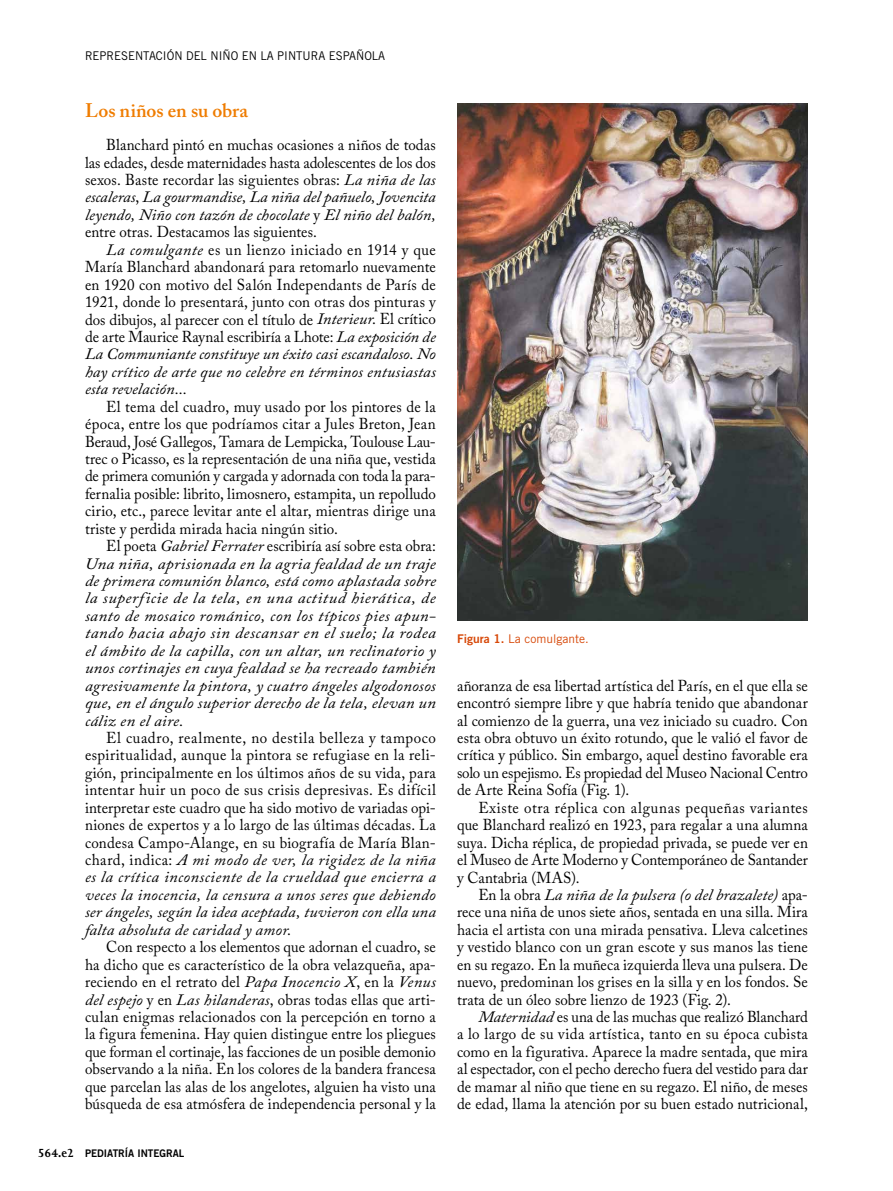
<style>
.page{position:relative;width:893px;height:1191px;background:#fff}
.page>*{position:absolute;margin:0;border:0;box-sizing:border-box;transform-origin:0 0}
.t1{font:600 19.5px "Adobe Caslon Pro";color:#ef7c00}
.t2{font:15.75px/17.4px "Adobe Caslon Pro";letter-spacing:.005em;color:#000;text-align:justify;scale:.95 1}
.t3{font:italic 15.75px/17.4px "Adobe Caslon Pro";letter-spacing:.01em;color:#000;text-align:justify;scale:1.05 1}
.t4{font:12px "Trade Gothic";color:#000;scale:.95 1}
.t5{font:12px "Trade Gothic";color:#d74808}
.t6{font:10.5px "Trade Gothic Bold Two";color:#000;scale:.95 1}
.s1{font-style:italic}
.s2{font-style:normal}
.s3{font-family:"Joanna MT Std";font-weight:700;font-size:13.5px}
.s4{font-family:"Trade Gothic Bold Two"}
</style>
<div class="page">
<img style="left:457px;top:104px;width:351px;height:517px">
<p class="t4" style="left:85px;top:49px;width:317px">REPR ESENTACIÓN DEL NIÑO EN LA PINTURA ESPAÑOLA</p>
<p class="t1" style="left:85px;top:99px;width:164px">Los niños en su obra</p>
<p class="t2" style="left:85px;top:136px;width:371px;text-indent:21px">Blanchard pintó en muchas ocasiones a niños de todas las edades, desde maternidades hasta adolescentes de los dos sexos. Baste recordar las siguientes obras: <span class="s1">La niña de las escaleras</span>, <span class="s1">La gourmandise, La niña del pañuelo, Jovencita leyendo, Niño con tazón de chocolate</span> y <span class="s1">El niño del balón, </span>entre otras. Destacamos las siguientes.</p>
<p class="t2" style="left:85px;top:241px;width:371px;text-indent:21px"><span class="s1">La comulgante</span> es un lienzo iniciado en 1914 y que María Blanchard abandonará para retomarlo nuevamente en 1920 con motivo del Salón Independants de París de 1921, donde lo presentará, junto con otras dos pinturas y dos dibujos, al parecer con el título de <span class="s1">Interieur</span>. El crítico de arte Maurice Raynal escribiría a Lhote: <span class="s1">La exposición de La Communiante constituye un éxito casi escandaloso. No hay crítico de arte que no celebre en términos entusiastas esta revelación...</span></p>
<p class="t2" style="left:85px;top:397px;width:371px;text-indent:21px">El tema del cuadro, muy usado por los pintores de la época, entre los que podríamos citar a Jules Breton, Jean Beraud, José Gallegos, Tamara de Lempicka, Toulouse Lau&shy;trec o Picasso, es la representación de una niña que, vestida de primera comunión y cargada y adornada con toda la para&shy;fernalia posible: librito, limosnero, estampita, un repolludo cirio, etc., parece levitar ante el altar, mientras dirige una triste y perdida mirada hacia ningún sitio.</p>
<p class="t3" style="left:85px;top:537px;width:336px;text-indent:21px"><span class="s2">El poeta</span> Gabriel Ferrater <span class="s2">escribiría así sobre esta obra:<br></span>Una niña, aprisionada en la agria fealdad de un traje de primera comunión blanco, está como aplastada sobre la superficie de la tela, en una actitud hierática, de santo de mosaico románico, con los típicos pies apun&shy;tando hacia abajo sin descansar en el suelo; la rodea el ámbito de la capilla, con un altar, un reclinatorio y unos cortinajes en cuya fealdad se ha recreado también agresivamente la pintora, y cuatro ángeles algodonosos que, en el ángulo superior derecho de la tela, elevan un cáliz en el aire.</p>
<p class="t2" style="left:85px;top:729px;width:371px;text-indent:21px">El cuadro, realmente, no destila belleza y tampoco espiritualidad, aunque la pintora se refugiase en la reli&shy;gión, principalmente en los últimos años de su vida, para intentar huir un poco de sus crisis depresivas. Es difícil interpretar este cuadro que ha sido motivo de variadas opi&shy;niones de expertos y a lo largo de las últimas décadas. La condesa Campo-Alange, en su biografía de María Blan&shy;chard, indica: <span class="s1">A mi modo de ver, la rigidez de la niña es la crítica inconsciente de la crueldad que encierra a veces la inocencia, la censura a unos seres que debiendo ser ángeles, según la idea aceptada, tuvieron con ella una falta absoluta de caridad y amor</span>.</p>
<p class="t2" style="left:85px;top:938px;width:371px;text-indent:21px">Con respecto a los elementos que adornan el cuadro, se ha dicho que es característico de la obra velazqueña, apa&shy;reciendo en el retrato del <span class="s1">Papa Inocencio X</span>, en la <span class="s1">Venus del espejo</span> y en <span class="s1">Las hilanderas</span>, obras todas ellas que arti&shy;culan enigmas relacionados con la percepción en torno a la figura femenina. Hay quien distingue entre los pliegues que forman el cortinaje, las facciones de un posible demonio observando a la niña. En los colores de la bandera francesa que parcelan las alas de los angelotes, alguien ha visto una búsqueda de esa atmósfera de independencia personal y la</p>
<p class="t6" style="left:38px;top:1146px;width:156px"><span class="s3">564.e2</span> PEDIATRÍA INTEGRAL</p>
<p class="t5" style="left:457px;top:631px;width:133px"><span class="s4">Figura 1.</span> LA COMULGANTE.</p>
<p class="t2" style="left:457px;top:676px;width:371px">añoranza de esa libertad artística del París, en el que ella se encontró siempre libre y que habría tenido que abandonar al comienzo de la guerra, una vez iniciado su cuadro. Con esta obra obtuvo un éxito rotundo, que le valió el favor de crítica y público. Sin embargo, aquel destino favorable era solo un espejismo. Es propiedad del Museo Nacional Centro de Arte Reina Sofía (Fig. 1).</p>
<p class="t2" style="left:457px;top:798px;width:371px;text-indent:21px">Existe otra réplica con algunas pequeñas variantes que Blanchard realizó en 1923, para regalar a una alumna suya. Dicha réplica, de propiedad privada, se puede ver en el Museo de Arte Moderno y Contemporáneo de Santander y Cantabria (MAS).</p>
<p class="t2" style="left:457px;top:885px;width:371px;text-indent:21px">En la obra <span class="s1">La niña de la pulsera (o del brazalete)</span> apa&shy;rece una niña de unos siete años, sentada en una silla. Mira hacia el artista con una mirada pensativa. Lleva calcetines y vestido blanco con un gran escote y sus manos las tiene en su regazo. En la muñeca izquierda lleva una pulsera. De nuevo, predominan los grises en la silla y en los fondos. Se trata de un óleo sobre lienzo de 1923 (Fig. 2).</p>
<p class="t2" style="left:457px;top:1007px;width:371px;text-indent:21px"><span class="s1">Maternidad</span> es una de las muchas que realizó Blanchard a lo largo de su vida artística, tanto en su época cubista como en la figurativa. Aparece la madre sentada, que mira al espectador, con el pecho derecho fuera del vestido para dar de mamar al niño que tiene en su regazo. El niño, de meses de edad, llama la atención por su buen estado nutricional,</p>
</div>
